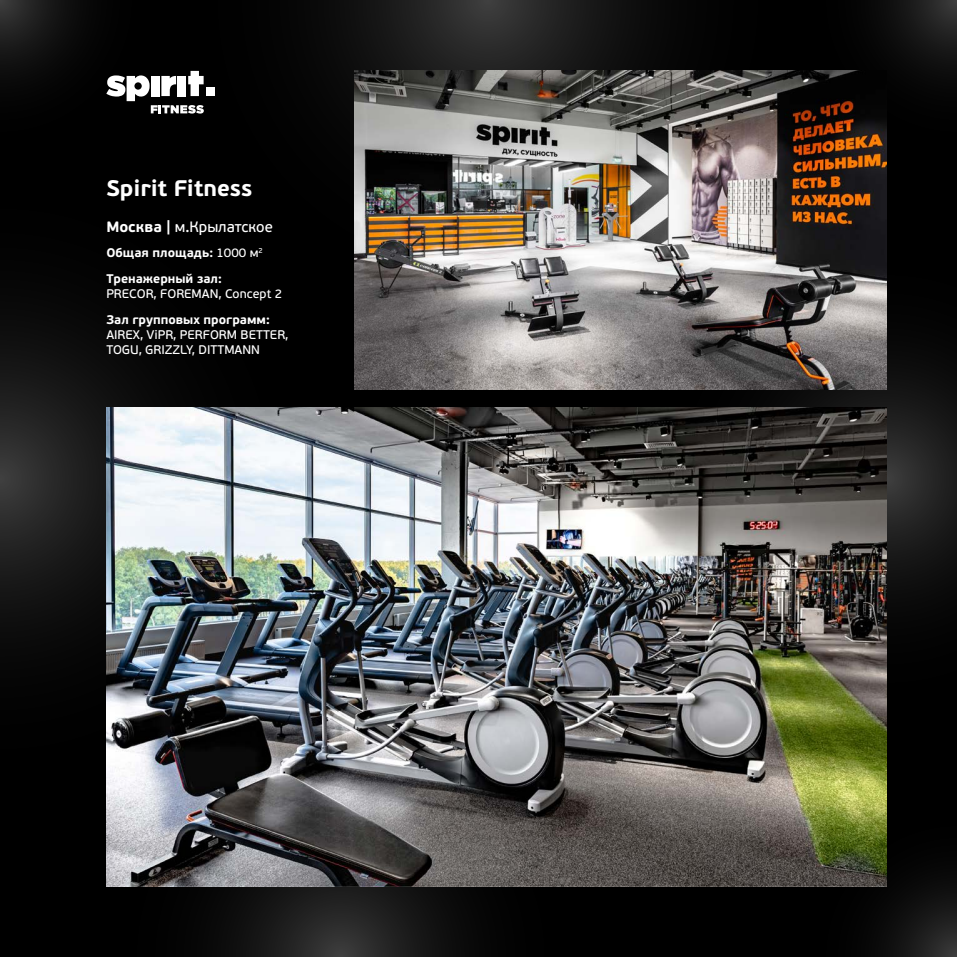
<style>
.page{position:relative;width:957px;height:957px;background:#000}
.page>*{position:absolute;margin:0;border:0;box-sizing:border-box;transform-origin:0 0}
.t1{font:700 22.5px "PF Beau Sans Pro";color:#fff}
.t2{font:15px "PF Beau Sans Pro Bbook";color:#fff}
.t3{font:12.5px/15px "PF Beau Sans Pro Bbook";color:#fff}
.t4{font:700 12.5px/25.6px "PF Beau Sans Pro";color:#fff}
.s1{font-family:"PF Beau Sans Pro";font-weight:700}
.s2{font-family:"PF Beau Sans Pro Bbook";font-weight:400}
</style>
<div class="page">
<svg style="left:786px;top:244px;width:171px;height:468px"></svg>
<svg style="left:106px;top:886px;width:468px;height:71px"></svg>
<svg style="left:0;top:0;width:80px;height:80px;fill:#121212"></svg>
<svg style="left:813px;top:0;width:144px;height:151px"></svg>
<svg style="left:806px;top:806px;width:151px;height:151px"></svg>
<svg style="left:0;top:315px;width:148px;height:328px;fill:#161616"></svg>
<svg style="left:190px;top:0;width:606px;height:95px"></svg>
<img style="left:106px;top:407px;width:780px;height:479px">
<img style="left:354px;top:71px;width:532px;height:319px">
<div style="left:206px;top:88px;width:9px;height:8px;background:#fff"></div>
<svg style="left:106px;top:71px;width:98px;height:43px"></svg>
<h1 class="t1" style="left:106px;top:174px;width:147px">Spirit Fitness</h1>
<p class="t2" style="left:106px;top:218px;width:168px"><span class="s1">Москва |</span> м.Крылатское</p>
<p class="t4" style="left:106px;top:240px;width:158px">Общая площадь: <span class="s2">1000 м</span><sup>2<br></sup>Тренажерный зал:</p>
<p class="t3" style="left:106px;top:286px;width:177px">PRECOR, FOREMAN, Concept 2</p>
<p class="t4" style="left:106px;top:306px;width:165px">Зал групповых программ:</p>
<p class="t3" style="left:106px;top:327px;width:184px">AIREX, ViPR, PERFORM BETTER,<br>TOGU, GRIZZLY, DITTMANN</p>
</div>
